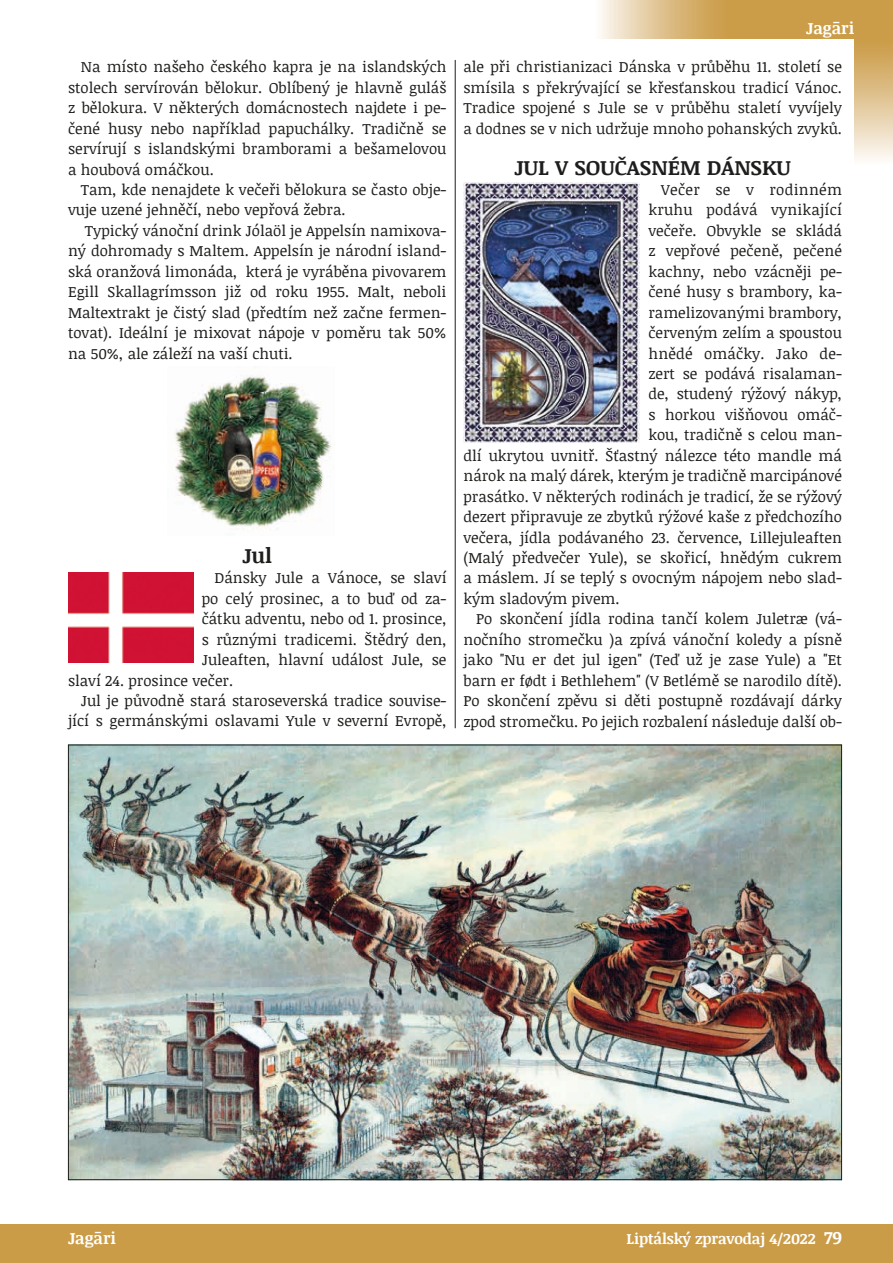
<style>
.page{position:relative;width:893px;height:1263px;background:#fff}
.page>*{position:absolute;margin:0;border:0;box-sizing:border-box;transform-origin:0 0}
.t1{font:700 21px "Noticia Text";color:#1d1d1b}
.t2{font:700 16.5px "Noticia Text";color:#fff}
.t3{font:15px/20.4px "Noticia Text";color:#1d1d1b;text-align:justify}
.t4{font:700 15px "Noticia Text";letter-spacing:-.01em;color:#fff}
.t5{font:15px "Noticia Text";letter-spacing:.02em;color:#1d1d1b}
.s1{font-size:18px}
</style>
<div class="page">
<div style="left:0;top:1225px;width:893px;height:38px;background:#cb9c47"></div>
<svg style="left:601px;top:0;width:292px;height:38px;background:#d4ad68"></svg>
<div style="left:855px;top:38px;width:38px;height:127px;background:linear-gradient(to bottom,#c8963e,#fdfaf7)"></div>
<hr style="left:455px;top:60px;width:1px;height:668px;background:#1d1d1b">
<img style="left:68px;top:572px;width:125px;height:91px">
<img style="left:463px;top:183px;width:177px;height:260px">
<img style="left:70px;top:747px;width:770px;height:431px">
<img style="left:175px;top:367px;width:156px;height:160px">
<p class="t3" style="left:68px;top:56px;width:380px;text-indent:13px">Na místo našeho českého kapra je na islandských stolech servírován bělokur. Oblíbený je hlavně guláš z bělokura. V některých domácnostech najdete i pe&shy;čené husy nebo například papuchálky. Tradičně se servírují s islandskými bramborami a bešamelovou a houbová omáčkou.</p>
<p class="t3" style="left:68px;top:179px;width:380px;text-indent:13px">Tam, kde nenajdete k večeři bělokura se často obje&shy;vuje uzené jehněčí, nebo vepřová žebra.</p>
<p class="t3" style="left:68px;top:220px;width:380px;text-indent:17px">Typický vánoční drink Jólaöl je Appelsín namixova&shy;ný dohromady s Maltem. Appelsín je národní island&shy;ská oranžová limonáda, která je vyráběna pivovarem Egill Skallagrímsson již od roku 1955. Malt, neboli Maltextrakt je čistý slad (předtím než začne fermen&shy;tovat). Ideální je mixovat nápoje v poměru tak 50% na 50%, ale záleží na vaší chuti.</p>
<h1 class="t1" style="left:242px;top:540px;width:31px">Jul</h1>
<p class="t3" style="left:215px;top:567px;width:233px">Dánsky Jule a Vánoce, se slaví</p>
<p class="t3" style="left:202px;top:588px;width:246px">po celý prosinec, a to buď od za-</p>
<p class="t3" style="left:202px;top:608px;width:246px">čátku adventu, nebo od 1. prosince,</p>
<p class="t3" style="left:202px;top:629px;width:246px">s různými tradicemi. Štědrý den,</p>
<p class="t3" style="left:202px;top:649px;width:246px">Juleaften, hlavní událost Jule, se</p>
<p class="t3" style="left:68px;top:670px;width:167px">slaví 24. prosince večer.</p>
<p class="t3" style="left:81px;top:690px;width:367px">Jul je původně stará staroseverská tradice souvise-</p>
<p class="t3" style="left:68px;top:710px;width:380px">jící s germánskými oslavami Yule v severní Evropě,</p>
<p class="t2" style="left:806px;top:16px;width:50px">Jagāri</p>
<p class="t3" style="left:463px;top:56px;width:380px">ale při christianizaci Dánska v průběhu 11. století se smísila s překrývající se křesťanskou tradicí Vánoc.<br>Tradice spojené s Jule se v průběhu staletí vyvíjely a dodnes se v nich udržuje mnoho pohanských zvyků.</p>
<h1 class="t1" style="left:515px;top:152px;width:278px">JUL V SOUČASNÉM DÁNSKU</h1>
<p class="t5" style="left:661px;top:179px;width:182px">Večer se v rodinném</p>
<p class="t3" style="left:648px;top:199px;width:195px">kruhu podává vynikající</p>
<p class="t3" style="left:648px;top:220px;width:195px">večeře. Obvykle se skládá</p>
<p class="t3" style="left:648px;top:240px;width:195px">z vepřové pečeně, pečené</p>
<p class="t3" style="left:648px;top:261px;width:195px">kachny, nebo vzácněji pe-</p>
<p class="t3" style="left:648px;top:281px;width:195px">čené husy s brambory, ka-</p>
<p class="t3" style="left:648px;top:302px;width:195px">ramelizovanými brambory,</p>
<p class="t3" style="left:648px;top:322px;width:195px">červeným zelím a spoustou</p>
<p class="t3" style="left:648px;top:343px;width:195px">hnědé omáčky. Jako de-</p>
<p class="t3" style="left:648px;top:363px;width:195px">zert se podává risalaman-</p>
<p class="t3" style="left:648px;top:383px;width:195px">de, studený rýžový nákyp,</p>
<p class="t3" style="left:648px;top:404px;width:195px">s horkou višňovou omáč-</p>
<p class="t3" style="left:648px;top:424px;width:195px">kou, tradičně s celou man-</p>
<p class="t3" style="left:463px;top:445px;width:380px">dlí ukrytou uvnitř. Šťastný nálezce této mandle má</p>
<p class="t3" style="left:463px;top:465px;width:380px">nárok na malý dárek, kterým je tradičně marcipánové</p>
<p class="t3" style="left:463px;top:486px;width:380px">prasátko. V některých rodinách je tradicí, že se rýžový</p>
<p class="t3" style="left:463px;top:506px;width:380px">dezert připravuje ze zbytků rýžové kaše z předchozího</p>
<p class="t3" style="left:463px;top:527px;width:380px">večera, jídla podávaného 23. července, Lillejuleaften</p>
<p class="t3" style="left:463px;top:547px;width:380px">(Malý předvečer Yule), se skořicí, hnědým cukrem</p>
<p class="t3" style="left:463px;top:567px;width:380px">a máslem. Jí se teplý s ovocným nápojem nebo slad-</p>
<p class="t3" style="left:463px;top:588px;width:158px">kým sladovým pivem.</p>
<p class="t3" style="left:476px;top:608px;width:367px">Po skončení jídla rodina tančí kolem Juletræ (vá-</p>
<p class="t3" style="left:463px;top:629px;width:380px">nočního stromečku )a zpívá vánoční koledy a písně</p>
<p class="t3" style="left:463px;top:649px;width:380px">jako "Nu er det jul igen" (Teď už je zase Yule) a "Et</p>
<p class="t3" style="left:463px;top:670px;width:380px">barn er født i Bethlehem" (V Betlémě se narodilo dítě).</p>
<p class="t3" style="left:463px;top:690px;width:380px">Po skončení zpěvu si děti postupně rozdávají dárky</p>
<p class="t3" style="left:463px;top:711px;width:380px">zpod stromečku. Po jejich rozbalení následuje další ob-</p>
<p class="t2" style="left:68px;top:1226px;width:50px">Jagāri</p>
<p class="t4" style="left:626px;top:1228px;width:217px">Liptálský zpravodaj 4/2022 <span class="s1">79</span></p>
</div>
